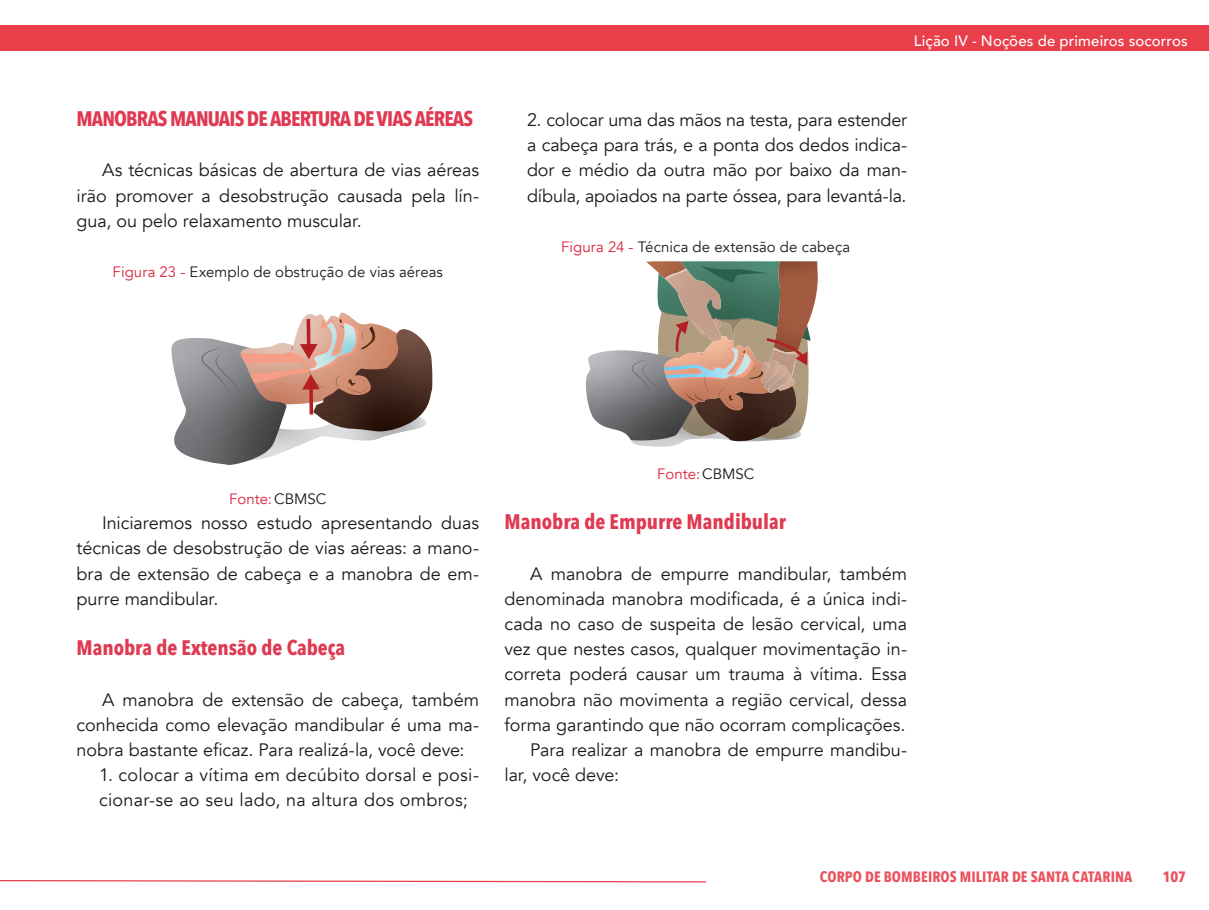
<style>
.page{position:relative;width:1209px;height:910px;background:#fff}
.page>*{position:absolute;margin:0;border:0;box-sizing:border-box;transform-origin:0 0}
.Título_3{font:700 21px "Avenir Next Condensed";color:#df3a51}
.Título_2{font:700 21px "Avenir Next Condensed";letter-spacing:-.04em;color:#df3a51}
.Corpo_de_Texto{font:18px/25.2px "Avenir";color:#1a1a1a;text-align:justify}
.Corpo_de_Texto-2{font:18px/25.2px "Avenir";letter-spacing:.02em;color:#1a1a1a}
.t1{font:15px "Avenir";letter-spacing:.005em;color:#1a1a1a}
.t2{font:700 15px "Avenir Next Condensed";letter-spacing:.005em;color:#ea525d}
.cabeçalho{font:500 15px "Avenir";letter-spacing:.01em;color:#fff}
.Fonte_Figura_tabela{font:15px "Avenir";color:#db223b}
.Fonte{font:15px "Avenir";color:#db223b}
.s1{color:#db223b}
.s2{color:#1a1a1a}
</style>
<div class="page">
<div style="left:0;top:25px;width:1209px;height:26px;background:#e83f4b"></div>
<svg style="left:0;top:880px;width:706px;height:3px"></svg>
<img style="left:631px;top:441px;width:127px;height:6px">
<svg style="left:585px;top:261px;width:222px;height:180px"></svg>
<svg style="left:171px;top:312px;width:261px;height:153px"></svg>
<p class="Título_2" style="left:77px;top:106px;width:398px">MANOBRAS MANUAIS DE ABERTURA DE VIAS AÉREAS</p>
<p class="Corpo_de_Texto" style="left:77px;top:158px;width:404px;text-indent:26px">As técnicas básicas de abertura de vias aéreas irão promover a desobstrução causada pela lín&shy;gua, ou pelo relaxamento muscular.</p>
<p class="t1" style="left:113px;top:263px;width:332px"><span class="s1">Figura 23 -</span> Exemplo de obstrução de vias aéreas</p>
<p class="cabeçalho" style="left:914px;top:28px;width:275px">Lição IV - Noções de primeiros socorros</p>
<p class="Corpo_de_Texto" style="left:527px;top:108px;width:382px">2. colocar uma das mãos na testa, para estender a cabeça para trás, e a ponta dos dedos indica&shy;dor e médio da outra mão por baixo da man&shy;díbula, apoiados na parte óssea, para levantá-la.</p>
<p class="t1" style="left:561px;top:238px;width:291px"><span class="s1">Figura 24 -</span> Técnica de extensão de cabeça</p>
<p class="Fonte" style="left:229px;top:490px;width:99px">Fonte:<span class="s2">CBMSC</span></p>
<p class="Corpo_de_Texto" style="left:77px;top:511px;width:404px;text-indent:26px">Iniciaremos nosso estudo apresentando duas técnicas de desobstrução de vias aéreas: a mano&shy;bra de extensão de cabeça e a manobra de em&shy;purre mandibular.</p>
<p class="Título_3" style="left:77px;top:635px;width:270px">Manobra de Extensão de Cabeça</p>
<p class="Corpo_de_Texto" style="left:77px;top:687px;width:404px;text-indent:26px">A manobra de extensão de cabeça, também conhecida como elevação mandibular é uma ma&shy;nobra bastante eficaz. Para realizá-la, você deve:</p>
<p class="Corpo_de_Texto-2" style="left:99px;top:763px;width:382px">1. colocar a vítima em decú bito dorsal e posi&shy;cionar-se ao seu lado, na altura dos ombros;</p>
<p class="Fonte_Figura_tabela" style="left:657px;top:465px;width:99px">Fonte:<span class="s2">CBMSC</span></p>
<p class="Título_3" style="left:505px;top:509px;width:283px">Manobra de Empurre Mandibular</p>
<p class="Corpo_de_Texto" style="left:505px;top:561px;width:404px;text-indent:26px">A manobra de empurre mandibular, também denominada manobra modificada, é a única indi&shy;cada no caso de suspeita de lesão cervical, uma vez que nestes casos, qualquer movimentação in&shy;correta poderá causar um trauma à vítima. Essa manobra não movimenta a região cervical, dessa forma garantindo que não ocorram complicações.</p>
<p class="Corpo_de_Texto" style="left:505px;top:738px;width:404px;text-indent:26px">Para realizar a manobra de empurre mandibu&shy;lar, você deve:</p>
<p class="t2" style="left:820px;top:868px;width:314px">CORPO DE BOMBEIROS MILITAR DE SANTA CATARINA</p>
<p class="t2" style="left:1163px;top:868px;width:25px">107</p>
</div>
